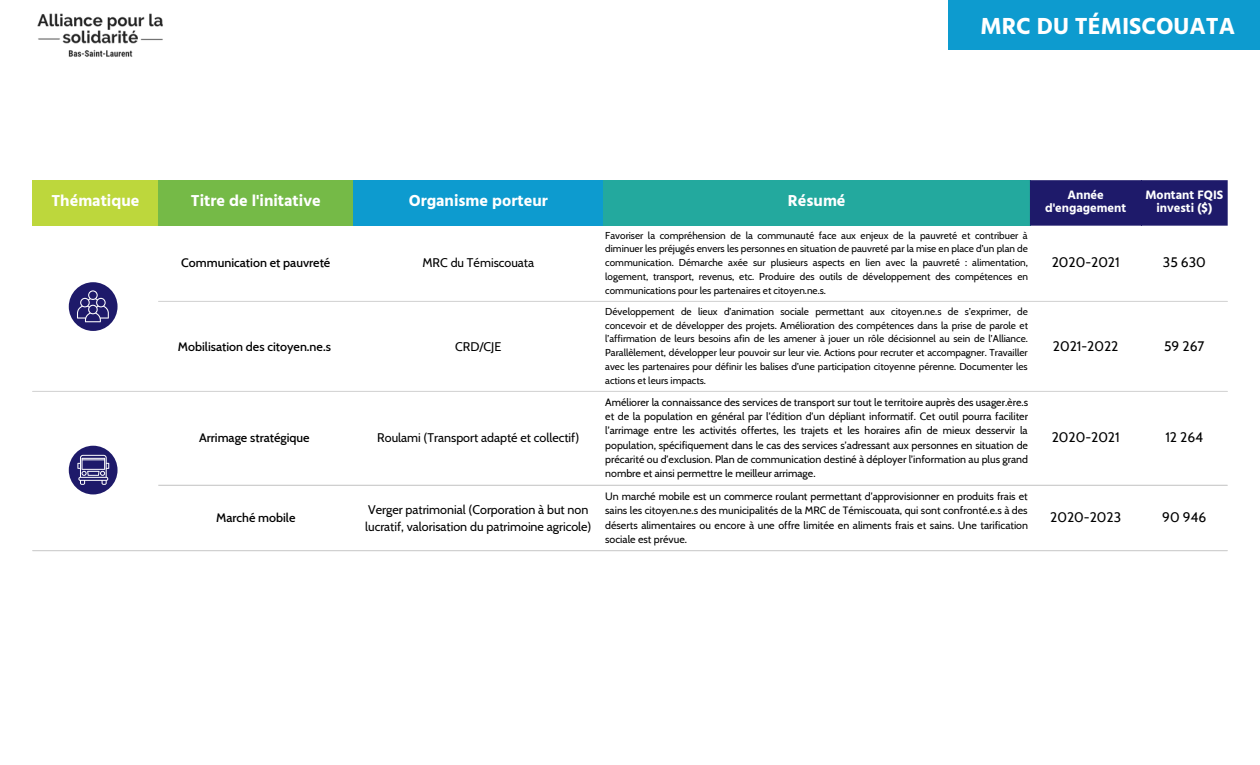
<style>
.page{position:relative;width:1260px;height:765px;background:#fff}
.page>*{position:absolute;margin:0;border:0;box-sizing:border-box;transform-origin:0 0}
.t1{font:700 23.75px "Hind Jalandhar";color:#fff}
.t2{font:700 16.25px "Hind Jalandhar";color:#fff}
.t3{font:13.75px "Cabin";color:#000}
.t4{font:12.5px/17.5px "Cabin";color:#000}
.t5{font:500 12.5px "Cabin";color:#000}
.t6{font:700 12.5px/13.8px "Hind Jalandhar";color:#fff;text-align:center}
.t7{font:10.62px/14.4px "Cabin";color:#000;text-align:justify}
.t8{font:10px/13.8px "Cabin";color:#000;text-align:justify}
</style>
<div class="page">
<div style="left:33px;top:180px;width:126px;height:46px;background:#bdd73c"></div>
<div style="left:158px;top:180px;width:196px;height:46px;background:#75ba47"></div>
<div style="left:353px;top:180px;width:251px;height:46px;background:#0d9bcf"></div>
<div style="left:603px;top:180px;width:427px;height:46px;background:#23a99e"></div>
<div style="left:1030px;top:180px;width:198px;height:46px;background:#1e1a6a"></div>
<hr style="left:158px;top:301px;width:1069px;height:1px;background:#d9d9d9">
<hr style="left:33px;top:391px;width:1194px;height:1px;background:#d9d9d9">
<hr style="left:158px;top:485px;width:1069px;height:1px;background:#d9d9d9">
<hr style="left:33px;top:550px;width:1194px;height:1px;background:#d9d9d9">
<img style="left:37px;top:13px;width:126px;height:44px">
<div style="left:949px;top:0;width:311px;height:50px;background:#0d9bcf"></div>
<div style="left:69px;top:282px;width:49px;height:49px;background:#1e1a6a;border-radius:50%"></div>
<svg style="left:77px;top:290px;width:32px;height:32px"></svg>
<div style="left:69px;top:446px;width:49px;height:48px;background:#1e1a6a;border-radius:50%"></div>
<svg style="left:77px;top:455px;width:32px;height:30px"></svg>
<h1 class="t1" style="left:980px;top:11px;width:256px">MRC DU TÉMISCOUATA</h1>
<h2 class="t2" style="left:51px;top:191px;width:90px">Thématique</h2>
<h2 class="t2" style="left:191px;top:191px;width:131px">Titre de l'initative</h2>
<h2 class="t2" style="left:409px;top:191px;width:141px">Organisme porteur</h2>
<h2 class="t2" style="left:788px;top:191px;width:59px">Résumé</h2>
<p class="t6" style="left:1045px;top:187px;width:83px">Année d'engagement</p>
<p class="t6" style="left:1145px;top:187px;width:79px">Montant FQIS investi ($)</p>
<p class="t5" style="left:181px;top:255px;width:151px">Communication et pauvreté</p>
<p class="t4" style="left:422px;top:254px;width:113px">MRC du Témiscouata</p>
<p class="t8" style="left:605px;top:228px;width:424px">Favoriser la compréhension de la communauté face aux enjeux de la pauvreté et contribuer à diminuer les préjugés envers les personnes en situation de pauvreté par la mise en place d’un plan de communication. Démarche axée sur plusieurs aspects en lien avec la pauvreté : alimentation, logement, transport, revenus, etc. Produire des outils de développement des compétences en communications pour les partenaires et citoyen.ne.s.</p>
<h3 class="t3" style="left:1052px;top:254px;width:69px">2020-2021</h3>
<h3 class="t3" style="left:1163px;top:254px;width:44px">35 630</h3>
<p class="t5" style="left:178px;top:339px;width:155px">Mobilisation des citoyen.ne.s</p>
<p class="t4" style="left:455px;top:337px;width:48px">CRD/CJE</p>
<p class="t8" style="left:605px;top:305px;width:424px">Développement de lieux d’animation sociale permettant aux citoyen.ne.s de s’exprimer, de concevoir et de développer des projets. Amélioration des compétences dans la prise de parole et l’affirmation de leurs besoins afin de les amener à jouer un rôle décisionnel au sein de l’Alliance.<br>Parallèlement, développer leur pouvoir sur leur vie. Actions pour recruter et accompagner. Travailler avec les partenaires pour définir les balises d’une participation citoyenne pérenne. Documenter les actions et leurs impacts.</p>
<h3 class="t3" style="left:1053px;top:337px;width:67px">2021-2022</h3>
<h3 class="t3" style="left:1164px;top:337px;width:42px">59 267</h3>
<p class="t5" style="left:199px;top:430px;width:112px">Arrimage stratégique</p>
<p class="t4" style="left:377px;top:429px;width:204px">Roulami (Transport adapté et collectif)</p>
<p class="t7" style="left:605px;top:395px;width:424px">Améliorer la connaissance des services de transport sur tout le territoire auprès des usager.ère.s et de la population en général par l’édition d’un dépliant informatif. Cet outil pourra faciliter l’arrimage entre les activités offertes, les trajets et les horaires afin de mieux desservir la population, spécifiquement dans le cas des services s’adressant aux personnes en situation de précarité ou d’exclusion. Plan de communication destiné à déployer l’information au plus grand nombre et ainsi permettre le meilleur arrimage.</p>
<h3 class="t3" style="left:1052px;top:429px;width:69px">2020-2021</h3>
<h3 class="t3" style="left:1165px;top:429px;width:39px">12 264</h3>
<p class="t5" style="left:216px;top:510px;width:81px">Marché mobile</p>
<p class="t4" style="left:365px;top:500px;width:228px">Verger patrimonial (Corporation à but non lucratif, valorisation du patrimoine agricole)</p>
<p class="t7" style="left:605px;top:489px;width:424px">Un marché mobile est un commerce roulant permettant d’approvisionner en produits frais et sains les citoyen.ne.s des municipalités de la MRC de Témiscouata, qui sont confronté.e.s à des déserts alimentaires ou encore à une offre limitée en aliments frais et sains. Une tarification sociale est prévue.</p>
<h3 class="t3" style="left:1050px;top:509px;width:72px">2020-2023</h3>
<h3 class="t3" style="left:1162px;top:509px;width:46px">90 946</h3>
</div>
